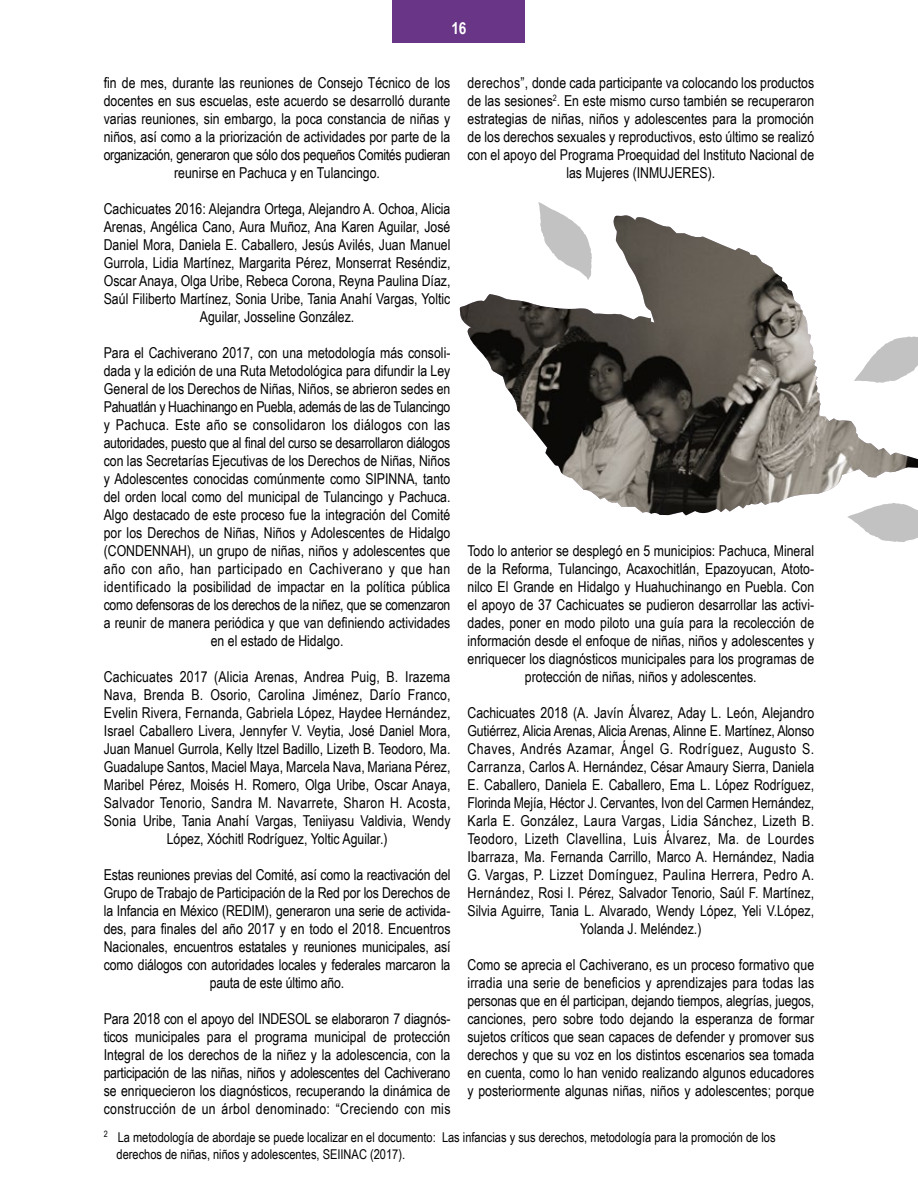
<style>
.page{position:relative;width:918px;height:1188px;background:#fff}
.page>*{position:absolute;margin:0;border:0;box-sizing:border-box;transform-origin:0 0}
.t1{font:700 16.5px "Arial Narrow";color:#fff}
.t2{font:15px/18px "Arial Narrow";color:#000;text-align:center}
.t3{font:13.5px/16.8px "Arial Narrow";color:#000}
</style>
<div class="page">
<img style="left:459px;top:215px;width:449px;height:300px">
<svg style="left:538px;top:202px;width:54px;height:78px"></svg>
<svg style="left:854px;top:336px;width:64px;height:47px"></svg>
<svg style="left:847px;top:502px;width:71px;height:40px"></svg>
<div style="left:393px;top:0;width:132px;height:43px;background:#683587"></div>
<p class="t1" style="left:451px;top:15px;width:17px">16</p>
<p class="t2" style="left:104px;top:73px;width:348px">fin de mes, durante las reuniones de Consejo Técnico de los docentes en sus escuelas, este acuerdo se desarrolló durante varias reuniones, sin embargo, la poca constancia de niñas y niños, así como a la priorización de actividades por parte de la organización, generaron que sólo dos pequeños Comités pudieran reunirse en Pachuca y en Tulancingo.</p>
<p class="t2" style="left:104px;top:199px;width:348px">Cachicuates 2016: Alejandra Ortega, Alejandro A. Ochoa, Alicia Arenas, Angélica Cano, Aura Muñoz, Ana Karen Aguilar, José Daniel Mora, Daniela E. Caballero, Jesús Avilés, Juan Manuel Gurrola, Lidia Martínez, Margarita Pérez, Monserrat Reséndiz, Oscar Anaya, Olga Uribe, Rebeca Corona, Reyna Paulina Díaz, Saúl Filiberto Martínez, Sonia Uribe, Tania Anahí Vargas, Yoltic Aguilar, Josseline González.</p>
<p class="t2" style="left:104px;top:343px;width:348px">Para el Cachiverano 2017, con una metodología más consoli&shy;dada y la edición de una Ruta Metodológica para difundir la Ley General de los Derechos de Niñas, Niños, se abrieron sedes en Pahuatlán y Huachinango en Puebla, además de las de Tulancingo y Pachuca. Este año se consolidaron los diálogos con las autoridades, puesto que al final del curso se desarrollaron diálogos con las Secretarías Ejecutivas de los Derechos de Niñas, Niños y Adolescentes conocidas comúnmente como SIPINNA, tanto del orden local como del municipal de Tulancingo y Pachuca.<br>Algo destacado de este proceso fue la integración del Comité por los Derechos de Niñas, Niños y Adolescentes de Hidalgo (CONDENNAH), un grupo de niñas, niños y adolescentes que año con año, han participado en Cachiverano y que han identificado la posibilidad de impactar en la política pública como defensoras de los derechos de la niñez, que se comenzaron a reunir de manera periódica y que van definiendo actividades en el estado de Hidalgo.</p>
<p class="t2" style="left:104px;top:667px;width:348px">Cachicuates 2017 (Alicia Arenas, Andrea Puig, B. Irazema Nava, Brenda B. Osorio, Carolina Jiménez, Darío Franco, Evelin Rivera, Fernanda, Gabriela López, Haydee Hernández, Israel Caballero Livera, Jennyfer V. Veytia, José Daniel Mora, Juan Manuel Gurrola, Kelly Itzel Badillo, Lizeth B. Teodoro, Ma.<br>Guadalupe Santos, Maciel Maya, Marcela Nava, Mariana Pérez, Maribel Pérez, Moisés H. Romero, Olga Uribe, Oscar Anaya, Salvador Tenorio, Sandra M. Navarrete, Sharon H. Acosta, Sonia Uribe, Tania Anahí Vargas, Teniiyasu Valdivia, Wendy López, Xóchitl Rodríguez, Yoltic Aguilar.)</p>
<p class="t2" style="left:104px;top:865px;width:348px">Estas reuniones previas del Comité, así como la reactivación del Grupo de Trabajo de Participación de la Red por los Derechos de la Infancia en México (REDIM), generaron una serie de activida&shy;des, para finales del año 2017 y en todo el 2018. Encuentros Nacionales, encuentros estatales y reuniones municipales, así como diálogos con autoridades locales y federales marcaron la pauta de este último año.</p>
<p class="t2" style="left:104px;top:1009px;width:348px;text-align:justify">Para 2018 con el apoyo del INDESOL se elaboraron 7 diagnós&shy;ticos municipales para el programa municipal de protección Integral de los derechos de la niñez y la adolescencia, con la participación de las niñas, niños y adolescentes del Cachiverano se enriquecieron los diagnósticos, recuperando la dinámica de construcción de un árbol denominado: “Creciendo con mis</p>
<p class="t2" style="left:468px;top:73px;width:348px">derechos”, donde cada participante va colocando los productos de las sesiones<sup>2</sup>. En este mismo curso también se recuperaron estrategias de niñas, niños y adolescentes para la promoción de los derechos sexuales y reproductivos, esto último se realizó con el apoyo del Programa Proequidad del Instituto Nacional de las Mujeres (INMUJERES).</p>
<p class="t2" style="left:468px;top:541px;width:348px">Todo lo anterior se desplegó en 5 municipios: Pachuca, Mineral de la Reforma, Tulancingo, Acaxochitlán, Epazoyucan, Atoto&shy;nilco El Grande en Hidalgo y Huahuchinango en Puebla. Con el apoyo de 37 Cachicuates se pudieron desarrollar las activi&shy;dades, poner en modo piloto una guía para la recolección de información desde el enfoque de niñas, niños y adolescentes y enriquecer los diagnósticos municipales para los programas de protección de niñas, niños y adolescentes.</p>
<p class="t2" style="left:468px;top:703px;width:348px">Cachicuates 2018 (A. Javín Álvarez, Aday L. León, Alejandro Gutiérrez, Alicia Arenas, Alicia Arenas, Alinne E. Martínez, Alonso Chaves, Andrés Azamar, Ángel G. Rodríguez, Augusto S.<br>Carranza, Carlos A. Hernández, César Amaury Sierra, Daniela E. Caballero, Daniela E. Caballero, Ema L. López Rodríguez, Florinda Mejía, Héctor J. Cervantes, Ivon del Carmen Hernández, Karla E. González, Laura Vargas, Lidia Sánchez, Lizeth B.<br>Teodoro, Lizeth Clavellina, Luis Álvarez, Ma. de Lourdes Ibarraza, Ma. Fernanda Carrillo, Marco A. Hernández, Nadia G. Vargas, P. Lizzet Domínguez, Paulina Herrera, Pedro A.<br>Hernández, Rosi I. Pérez, Salvador Tenorio, Saúl F. Martínez, Silvia Aguirre, Tania L. Alvarado, Wendy López, Yeli V.López, Yolanda J. Meléndez.)</p>
<p class="t2" style="left:468px;top:955px;width:348px;text-align:justify">Como se aprecia el Cachiverano, es un proceso formativo que irradia una serie de beneficios y aprendizajes para todas las personas que en él participan, dejando tiempos, alegrías, juegos, canciones, pero sobre todo dejando la esperanza de formar sujetos críticos que sean capaces de defender y promover sus derechos y que su voz en los distintos escenarios sea tomada en cuenta, como lo han venido realizando algunos educadores y posteriormente algunas niñas, niños y adolescentes; porque</p>
<p class="t3" style="left:117px;top:1128px;width:661px;text-indent:-13px"><sup>2</sup> La metodología de abordaje se puede localizar en el documento: Las infancias y sus derechos, metodología para la promoción de los derechos de niñas, niños y adolescentes, SEIINAC (2017).</p>
</div>
